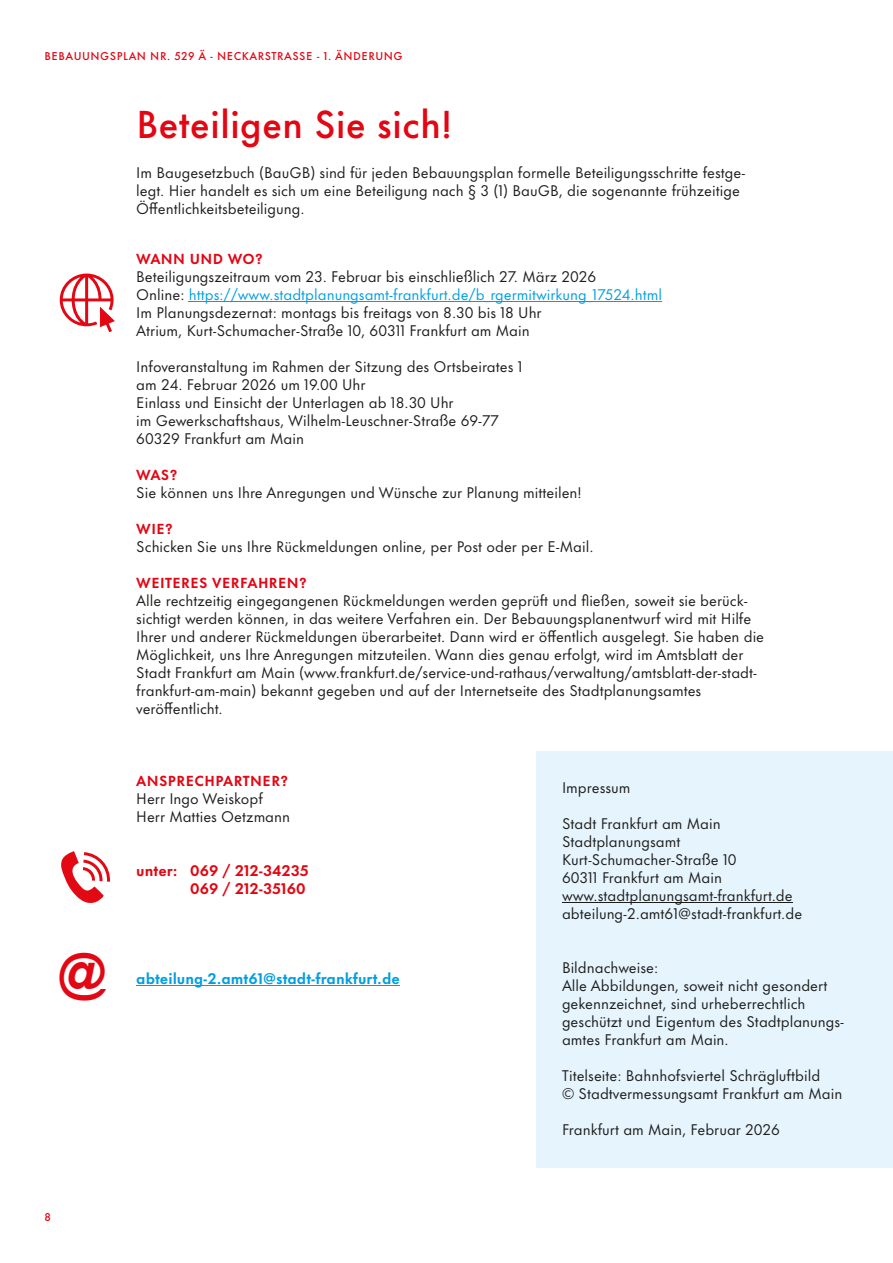
<style>
.page{position:relative;width:893px;height:1263px;background:#fff}
.page>*{position:absolute;margin:0;border:0;box-sizing:border-box;transform-origin:0 0}
.t1{font:700 49.35px "Arial";color:#e30613}
.t2{font:500 36px "Futura Now Text";color:#e30613}
.t3{font:14.25px "Futura Now Text";color:#1d1d1b}
.t4{font:14.25px "Futura Now Text";color:#009fe3}
.t5{font:700 14.25px "Futura Now Text";color:#009fe3}
.t6{font:700 14.25px "Futura Now Text";color:#e30613}
.t7{font:700 13.5px "Futura Now Text";letter-spacing:.03em;color:#e30613}
.t8{font:500 10.5px "Futura Now Text";letter-spacing:.05em;color:#e30613}
.s1{color:#1d1d1b}
</style>
<div class="page">
<svg style="left:60px;top:274px;width:55px;height:58px"></svg>
<hr style="left:189px;top:301px;width:473px;height:1px;background:#009fe3">
<hr style="left:136px;top:985px;width:264px;height:1px;background:#009fe3">
<div style="left:536px;top:751px;width:357px;height:417px;background:#e6f4fe"></div>
<hr style="left:562px;top:902px;width:231px;height:1px;background:#1d1d1b">
<svg style="left:61px;top:851px;width:49px;height:52px"></svg>
<p class="t8" style="left:44px;top:51px;width:360px">BEBAUUNGSPLAN NR. 529 Ä - NECKARSTRASSE - 1. ÄNDERUNG</p>
<p class="t1" style="left:58px;top:953px;width:50px">@</p>
<p class="t8" style="left:45px;top:1212px;width:8px">8</p>
<p class="t2" style="left:136px;top:109px;width:317px">Beteiligen Sie sich!</p>
<p class="t3" style="left:136px;top:166px;width:611px">Im Baugesetzbuch (BauGB) sind für jeden Bebauungsplan formelle Beteiligungsschritte festge-</p>
<p class="t3" style="left:136px;top:184px;width:605px">legt. Hier handelt es sich um eine Beteiligung nach § 3 (1) BauGB, die sogenannte frühzeitige</p>
<p class="t3" style="left:136px;top:202px;width:170px">Öffentlichkeitsbeteiligung.</p>
<p class="t7" style="left:136px;top:253px;width:128px">WANN UND WO?</p>
<p class="t3" style="left:136px;top:270px;width:461px">Beteiligungszeitraum vom 23. Februar bis einschließlich 27. März 2026</p>
<p class="t4" style="left:136px;top:288px;width:527px"><span class="s1">Online:</span> https://www.stadtplanungsamt-frankfurt.de/b_rgermitwirkung_17524.html</p>
<p class="t3" style="left:136px;top:306px;width:407px">Im Planungsdezernat: montags bis freitags von 8.30 bis 18 Uhr</p>
<p class="t3" style="left:136px;top:324px;width:395px">Atrium, Kurt-Schumacher-Straße 10, 60311 Frankfurt am Main</p>
<p class="t3" style="left:136px;top:360px;width:388px">Infoveranstaltung im Rahmen der Sitzung des Ortsbeirates 1</p>
<p class="t3" style="left:136px;top:378px;width:231px">am 24. Februar 2026 um 19.00 Uhr</p>
<p class="t3" style="left:136px;top:396px;width:319px">Einlass und Einsicht der Unterlagen ab 18.30 Uhr</p>
<p class="t3" style="left:136px;top:414px;width:364px">im Gewerkschaftshaus, Wilhelm-Leuschner-Straße 69-77</p>
<p class="t3" style="left:136px;top:432px;width:169px">60329 Frankfurt am Main</p>
<p class="t7" style="left:136px;top:469px;width:43px">WAS?</p>
<p class="t3" style="left:136px;top:486px;width:447px">Sie können uns Ihre Anregungen und Wünsche zur Planung mitteilen!</p>
<p class="t7" style="left:136px;top:523px;width:38px">WIE?</p>
<p class="t3" style="left:136px;top:540px;width:459px">Schicken Sie uns Ihre Rückmeldungen online, per Post oder per E-Mail.</p>
<p class="t7" style="left:136px;top:577px;width:172px">WEITERES VERFAHREN?</p>
<p class="t3" style="left:136px;top:594px;width:613px">Alle rechtzeitig eingegangenen Rückmeldungen werden geprüft und fließen, soweit sie berück-</p>
<p class="t3" style="left:136px;top:612px;width:617px">sichtigt werden können, in das weitere Verfahren ein. Der Bebauungsplanentwurf wird mit Hilfe</p>
<p class="t3" style="left:136px;top:630px;width:629px">Ihrer und anderer Rückmeldungen überarbeitet. Dann wird er öffentlich ausgelegt. Sie haben die</p>
<p class="t3" style="left:136px;top:648px;width:609px">Möglichkeit, uns Ihre Anregungen mitzuteilen. Wann dies genau erfolgt, wird im Amtsblatt der</p>
<p class="t3" style="left:136px;top:666px;width:622px">Stadt Frankfurt am Main (www.frankfurt.de/service-und-rathaus/verwaltung/amtsblatt-der-stadt-</p>
<p class="t3" style="left:136px;top:684px;width:567px">frankfurt-am-main) bekannt gegeben und auf der Internetseite des Stadtplanungsamtes</p>
<p class="t3" style="left:136px;top:702px;width:88px">veröffentlicht.</p>
<p class="t7" style="left:136px;top:775px;width:153px">ANSPRECHPARTNER?</p>
<p class="t3" style="left:136px;top:792px;width:128px">Herr Ingo Weiskopf</p>
<p class="t3" style="left:136px;top:810px;width:155px">Herr Matties Oetzmann</p>
<p class="t6" style="left:136px;top:864px;width:174px">unter: 069 / 212-34235</p>
<p class="t6" style="left:190px;top:882px;width:117px">069 / 212-35160</p>
<p class="t5" style="left:136px;top:972px;width:265px">abteilung-2.amt61@stadt-frankfurt.de</p>
<p class="t3" style="left:562px;top:781px;width:70px">Impressum</p>
<p class="t3" style="left:562px;top:817px;width:160px">Stadt Frankfurt am Main</p>
<p class="t3" style="left:562px;top:835px;width:120px">Stadtplanungsamt</p>
<p class="t3" style="left:562px;top:853px;width:176px">Kurt-Schumacher-Straße 10</p>
<p class="t3" style="left:562px;top:871px;width:162px">60311 Frankfurt am Main</p>
<p class="t3" style="left:562px;top:889px;width:232px">www.stadtplanungsamt-frankfurt.de</p>
<p class="t3" style="left:562px;top:907px;width:242px">abteilung-2.amt61@stadt-frankfurt.de</p>
<p class="t3" style="left:562px;top:961px;width:98px">Bildnachweise:</p>
<p class="t3" style="left:562px;top:979px;width:267px">Alle Abbildungen, soweit nicht gesondert</p>
<p class="t3" style="left:562px;top:997px;width:245px">gekennzeichnet, sind urheberrechtlich</p>
<p class="t3" style="left:562px;top:1015px;width:284px">geschützt und Eigentum des Stadtplanungs-</p>
<p class="t3" style="left:562px;top:1033px;width:168px">amtes Frankfurt am Main.</p>
<p class="t3" style="left:562px;top:1069px;width:260px">Titelseite: Bahnhofsviertel Schrägluftbild</p>
<p class="t3" style="left:562px;top:1087px;width:282px">© Stadtvermessungsamt Frankfurt am Main</p>
<p class="t3" style="left:562px;top:1123px;width:219px">Frankfurt am Main, Februar 2026</p>
</div>
